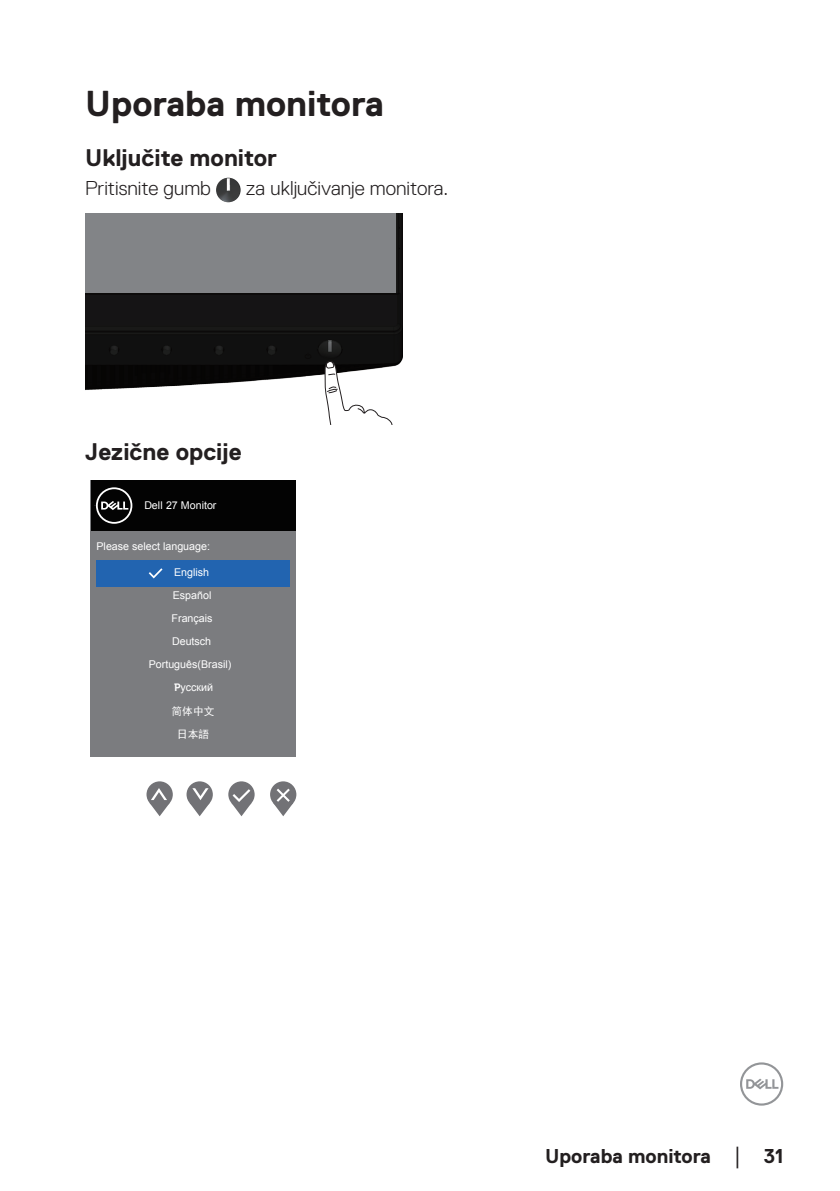
<style>
.page{position:relative;width:840px;height:1191px;background:#fff}
.page>*{position:absolute;margin:0;border:0;box-sizing:border-box;transform-origin:0 0}
.Head1{font:700 36px "Dell Replica";color:#231f20}
.Head2{font:700 24px "Dell Replica";color:#231f20}
.text{font:700 24px "Dell Replica";color:#231f20}
.text-2{font:300 20px "Dell Replica";color:#231f20}
.t1{font:700 20px "Dell Replica";color:#231f20}
.t2{font:10.6px "Arial";color:#fff}
.t3{font:10.6px/23px "Sim Hei";color:#fff;text-align:center}
.s1{font-family:"Museo For Dell";font-weight:700}
.s2{font-family:"Times New Roman";font-weight:400;font-size:18px}
</style>
<div class="page">
<svg style="left:740px;top:1062px;width:42px;height:43px"></svg>
<img style="left:216px;top:178px;width:24px;height:24px;border-radius:12px">
<img style="left:85px;top:213px;width:318px;height:177px">
<div style="left:85px;top:213px;width:310px;height:80px;background:#828487"></div>
<svg style="left:324px;top:361px;width:70px;height:64px"></svg>
<div style="left:90px;top:480px;width:206px;height:276px;background:#7b7c7f"></div>
<div style="left:90px;top:480px;width:205px;height:51px;background:#030303"></div>
<div style="left:96px;top:559px;width:194px;height:27px;background:#2264b0"></div>
<svg style="left:96px;top:487px;width:36px;height:37px"></svg>
<svg style="left:148px;top:568px;width:15px;height:11px"></svg>
<svg style="left:146px;top:781px;width:27px;height:26px"></svg>
<svg style="left:186px;top:781px;width:27px;height:26px"></svg>
<svg style="left:228px;top:781px;width:26px;height:26px"></svg>
<svg style="left:270px;top:781px;width:26px;height:26px"></svg>
<svg style="left:149px;top:788px;width:21px;height:28px"></svg>
<svg style="left:189px;top:788px;width:21px;height:28px"></svg>
<svg style="left:230px;top:787px;width:22px;height:29px"></svg>
<svg style="left:273px;top:786px;width:20px;height:30px"></svg>
<p class="Head1" style="left:85px;top:83px;width:300px">Uporaba monitora</p>
<p class="Head2" style="left:85px;top:145px;width:193px">Uključite monitor</p>
<p class="text-2" style="left:85px;top:177px;width:127px">Pritisnite gumb</p>
<p class="text-2" style="left:246px;top:177px;width:204px">za uključivanje monitora.</p>
<p class="text" style="left:85px;top:439px;width:158px">Jezične opcije</p>
<p class="t2" style="left:144px;top:498px;width:74px">Dell 27 Monitor</p>
<p class="t2" style="left:96px;top:539px;width:115px">Please select language:</p>
<p class="t2" style="left:173px;top:588px;width:40px">Español</p>
<p class="t2" style="left:171px;top:611px;width:42px">Français</p>
<p class="t2" style="left:172px;top:634px;width:41px">Deutsch</p>
<p class="t2" style="left:149px;top:657px;width:84px">Português(Brasil)</p>
<p class="t2" style="left:174px;top:680px;width:41px"><span class="s1">P</span>усский</p>
<p class="t2" style="left:174px;top:565px;width:37px">English</p>
<p class="t3" style="left:171px;top:699px;width:44px">简体中文日本語</p>
<h3 class="t1" style="left:544px;top:1144px;width:239px">Uporaba monitora <span class="s2">│</span> 31</h3>
</div>
